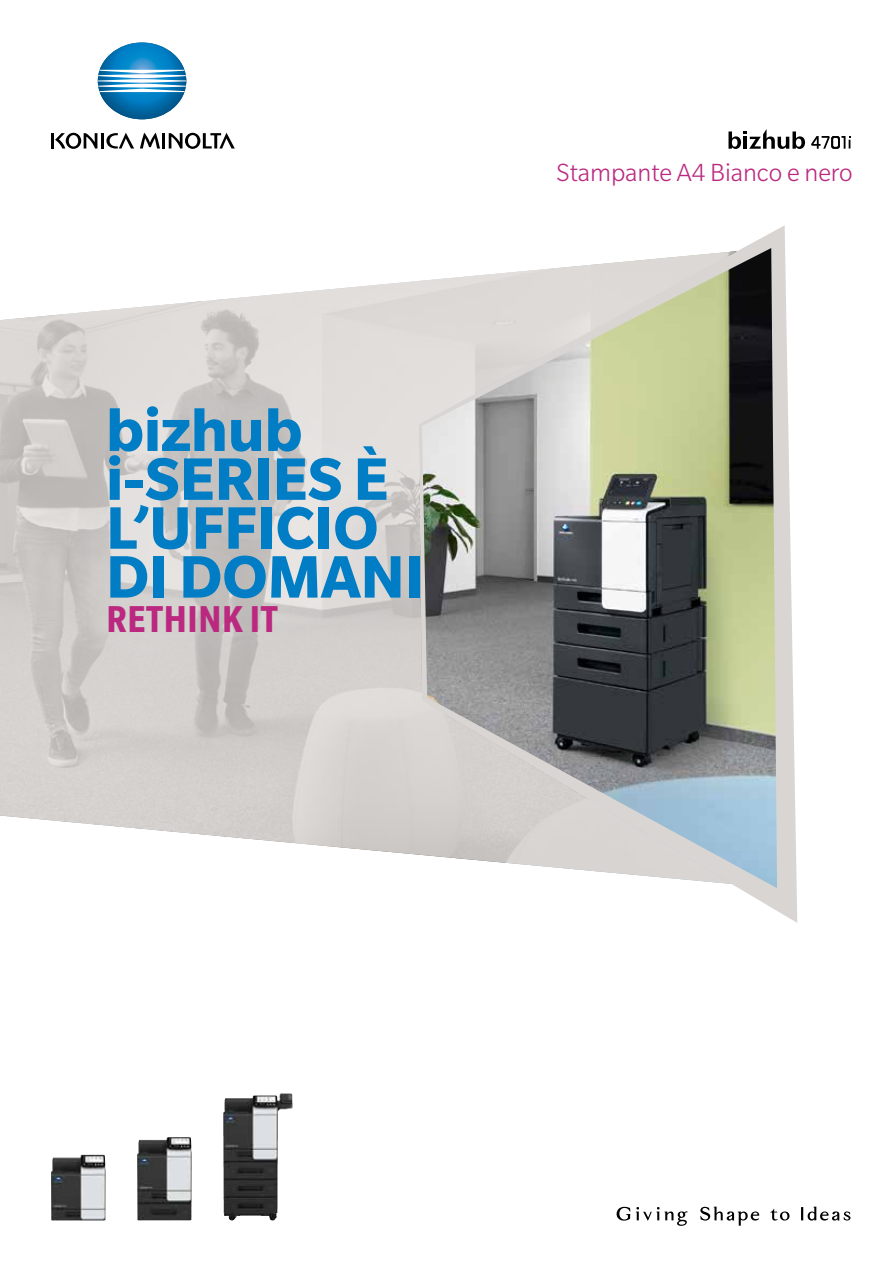
<style>
.page{position:relative;width:893px;height:1263px;background:#fff}
.page>*{position:absolute;margin:0;border:0;box-sizing:border-box;transform-origin:0 0}
.t1{font:700 65.25px/48.9px "Slate Pro";color:#007dc5}
.t2{font:700 condensed 40.8px "Slate Pro";letter-spacing:.015em;color:#ba297f}
.t3{font:300 27px "Slate Pro";color:#ba297f}
</style>
<div class="page">
<svg style="left:739px;top:225px;width:58px;height:698px;fill:#d9d5d2"></svg>
<img style="left:732px;top:248px;width:45px;height:640px">
<svg style="left:0;top:251px;width:737px;height:633px"></svg>
<div style="left:60px;top:360px;width:411px;height:324px;background:#fff;opacity:.1"></div>
<svg style="left:728px;top:129px;width:77px;height:20px"></svg>
<svg style="left:811px;top:136px;width:39px;height:13px"></svg>
<svg style="left:700px;top:1206px;width:59px;height:20px"></svg>
<svg style="left:801px;top:1206px;width:49px;height:14px"></svg>
<svg style="left:617px;top:1207px;width:13px;height:13px"></svg>
<svg style="left:636px;top:1207px;width:51px;height:19px"></svg>
<svg style="left:770px;top:1209px;width:20px;height:11px"></svg>
<svg style="left:98px;top:43px;width:88px;height:76px"></svg>
<hr style="left:51px;top:133px;width:3px;height:15px;background:#000">
<hr style="left:101px;top:133px;width:3px;height:15px;background:#000">
<hr style="left:162px;top:133px;width:3px;height:15px;background:#000">
<svg style="left:106px;top:133px;width:28px;height:16px"></svg>
<svg style="left:55px;top:133px;width:42px;height:16px"></svg>
<svg style="left:169px;top:133px;width:66px;height:16px"></svg>
<svg style="left:140px;top:133px;width:20px;height:15px"></svg>
<img style="left:51px;top:1154px;width:55px;height:66px">
<img style="left:137px;top:1137px;width:55px;height:83px">
<img style="left:223px;top:1093px;width:70px;height:127px">
<p class="t1" style="left:106px;top:405px;width:319px">bizhub i-SERIES È<br>L’UFFICIO<br>DI DOMANI</p>
<p class="t2" style="left:106px;top:597px;width:173px">RETHINK IT</p>
<p class="t3" style="left:557px;top:159px;width:298px">Stampante A4 Bianco e nero</p>
</div>
